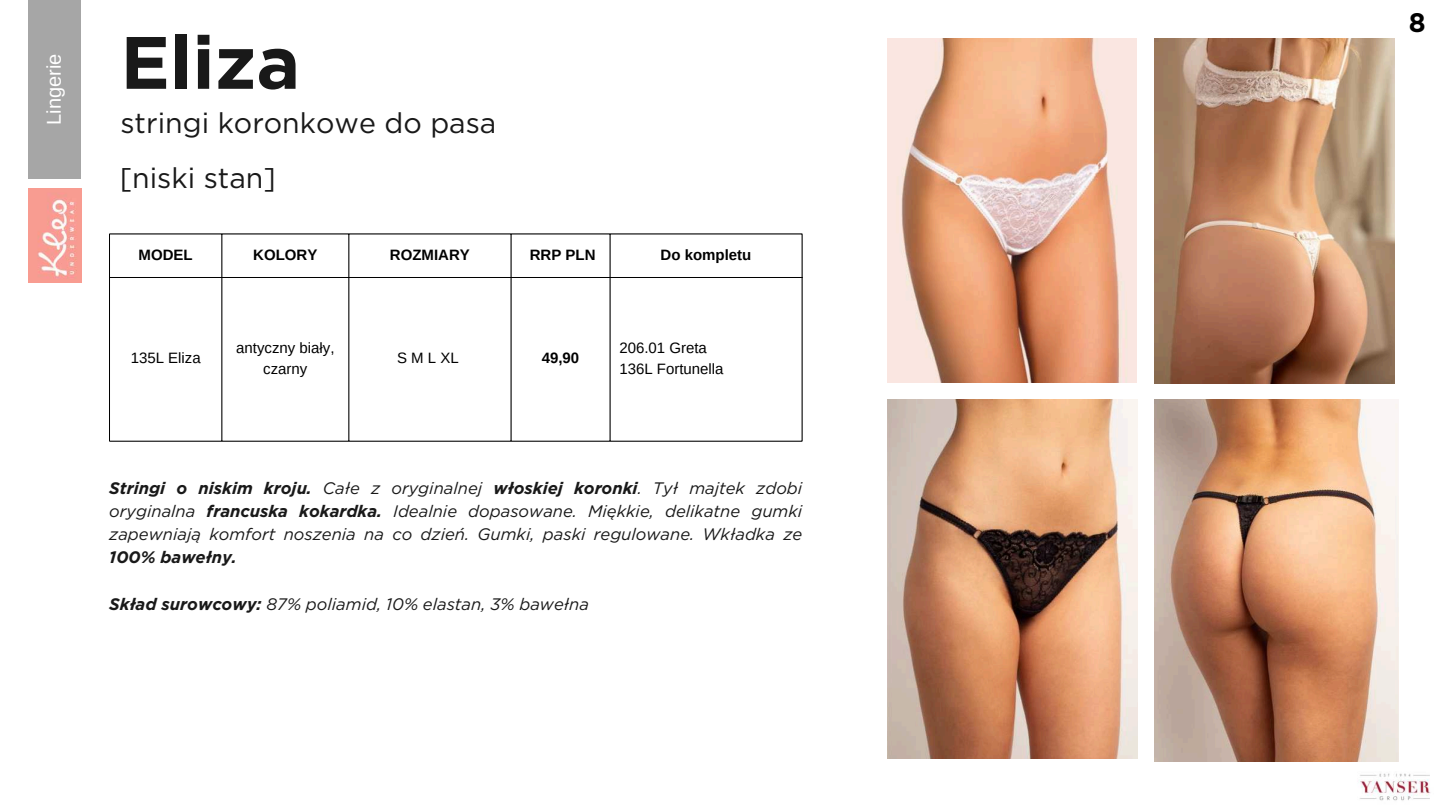
<style>
.page{position:relative;width:1440px;height:810px;background:#fff}
.page>*{position:absolute;margin:0;border:0;box-sizing:border-box;transform-origin:0 0}
.t1{font:700 74px "Gotham";color:#191919}
.t2{font:28.5px "Gotham";color:#191919}
.t3{font:700 26.8px "Gotham";color:#000}
.t4{font:20px "Arimo";color:#fff}
.t5{font:italic 16.6px/23.2px "Gotham";color:#191919;text-align:justify}
.t6{font:italic 700 16.6px "Gotham";color:#191919}
.t7{font:15px/20.2px "Arimo";color:#000;text-align:center}
.t8{font:700 15px "Arimo";color:#000}
.s1{font-weight:700}
</style>
<div class="page">
<hr style="left:109px;top:234px;width:1px;height:207px;background:#000">
<hr style="left:222px;top:234px;width:1px;height:207px;background:#000">
<hr style="left:349px;top:234px;width:1px;height:207px;background:#000">
<hr style="left:511px;top:234px;width:1px;height:207px;background:#000">
<hr style="left:610px;top:234px;width:1px;height:207px;background:#000">
<hr style="left:802px;top:234px;width:1px;height:207px;background:#000">
<hr style="left:109px;top:234px;width:693px;height:1px;background:#000">
<hr style="left:109px;top:277px;width:693px;height:1px;background:#000">
<hr style="left:109px;top:441px;width:693px;height:1px;background:#000">
<div style="left:29px;top:0;width:52px;height:179px;background:#a6a6a6"></div>
<img style="left:1359px;top:773px;width:72px;height:28px">
<img style="left:29px;top:188px;width:52px;height:94px">
<img style="left:887px;top:400px;width:250px;height:359px">
<img style="left:1154px;top:400px;width:245px;height:361px">
<img style="left:887px;top:39px;width:249px;height:343px">
<img style="left:1154px;top:39px;width:241px;height:345px">
<p class="t4" style="left:41px;top:125px;width:73px;rotate:-90deg">Lingerie</p>
<h1 class="t1" style="left:120px;top:14px;width:181px">Eliza</h1>
<h2 class="t2" style="left:120px;top:105px;width:377px">stringi koronkowe do pasa</h2>
<h2 class="t2" style="left:120px;top:160px;width:158px">[niski stan]</h2>
<p class="t8" style="left:139px;top:245px;width:56px">MODEL</p>
<p class="t8" style="left:253px;top:245px;width:66px">KOLORY</p>
<p class="t8" style="left:390px;top:244px;width:81px">ROZMIARY</p>
<p class="t8" style="left:530px;top:245px;width:67px">RRP PLN</p>
<p class="t8" style="left:661px;top:245px;width:92px">Do kompletu</p>
<p class="t7" style="left:131px;top:348px;width:71px">135L Eliza</p>
<p class="t7" style="left:236px;top:338px;width:100px">antyczny biały, czarny</p>
<p class="t7" style="left:397px;top:348px;width:63px">S M L XL</p>
<p class="t8" style="left:542px;top:348px;width:39px">49,90</p>
<p class="t7" style="left:619px;top:338px;width:106px;text-align:left">206.01 Greta<br>136L Fortunella</p>
<p class="t5" style="left:109px;top:476px;width:695px"><span class="s1">Stringi o niskim kroju.</span> Całe z oryginalnej <span class="s1">włoskiej koronki</span>. Tył majtek zdobi oryginalna <span class="s1">francuska kokardka.</span> Idealnie dopasowane. Miękkie, delikatne gumki zapewniają komfort noszenia na co dzień. Gumki, paski regulowane. Wkładka ze</p>
<p class="t6" style="left:109px;top:547px;width:129px">100% bawełny.</p>
<p class="t5" style="left:109px;top:592px;width:481px"><span class="s1">Skład surowcowy:</span> 87% poliamid, 10% elastan, 3% bawełna</p>
<h3 class="t3" style="left:1409px;top:5px;width:18px">8</h3>
</div>
